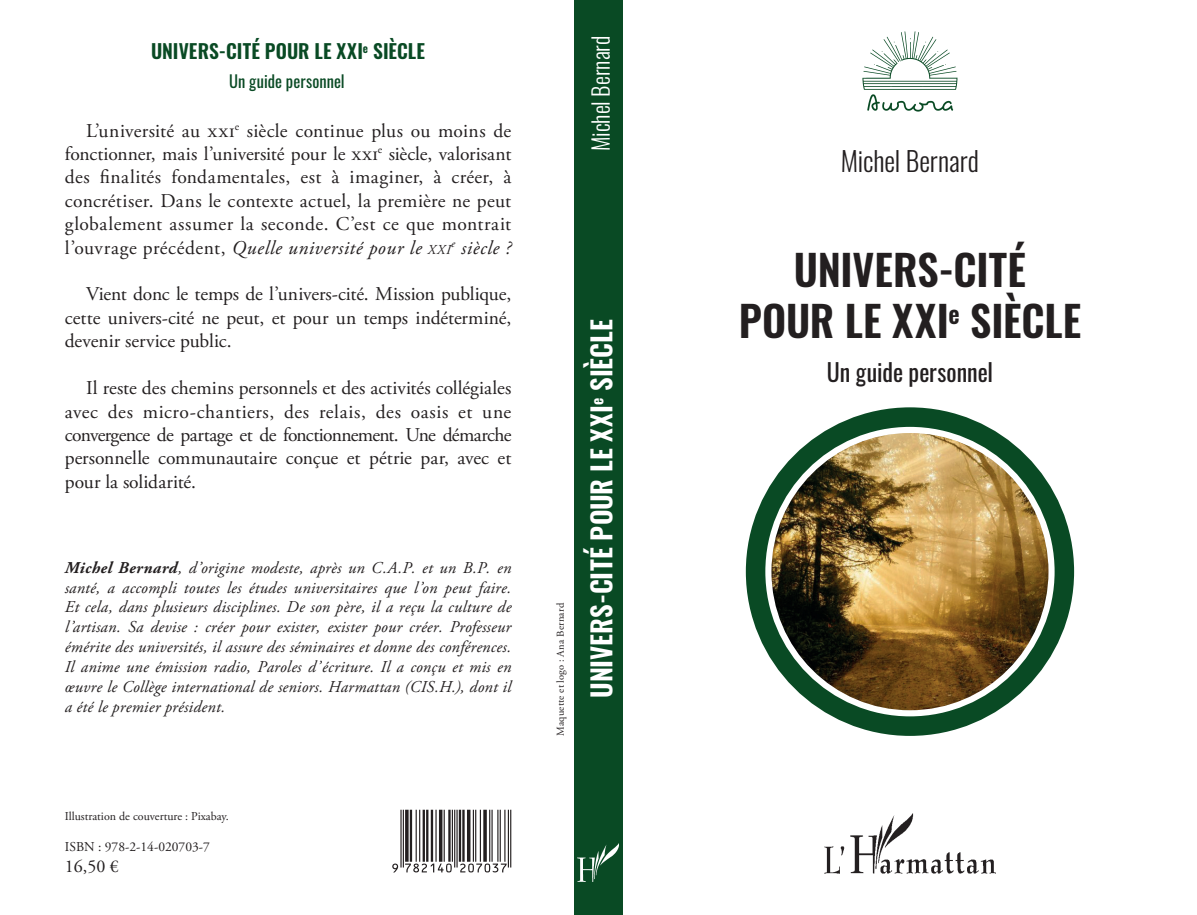
<style>
.page{position:relative;width:1197px;height:915px;background:#fff}
.page>*{position:absolute;margin:0;border:0;box-sizing:border-box;transform-origin:0 0}
.t1{font:600 42px/50.4px "Oswald";color:#231f20;text-align:center}
.t2{font:600 27px "Oswald";letter-spacing:.005em;color:#fff}
.t3{font:300 27px "Oswald";letter-spacing:-.005em;color:#231f20}
.t4{font:24px "Oswald";letter-spacing:-.005em;color:#231f20}
.t5{font:300 22.5px "Oswald";letter-spacing:-.005em;color:#fff}
.t6{font:19.5px/23.4px "Adobe Garamond Pro";letter-spacing:.005em;color:#231f20;text-align:justify}
.t7{font:600 19.5px "Oswald";letter-spacing:.005em;color:#094a24}
.t8{font:18px "Adobe Garamond Pro";color:#231f20}
.t9{font:italic 16.5px/19.8px "Adobe Garamond Pro";letter-spacing:.015em;color:#231f20;text-align:justify}
.t10{font:16.5px "Oswald";color:#094a24}
.t11{font:13.5px "Adobe Garamond Pro";color:#231f20}
.t12{font:12px "Adobe Garamond Pro";color:#231f20}
.t13{font:10.5px "Adobe Garamond Pro";letter-spacing:.02em;color:#231f20}
.s1{font-style:italic}
.s2{font-style:italic;font-size:13.65px}
.s3{font-weight:700}
</style>
<div class="page">
<div style="left:574px;top:0;width:49px;height:914px;background:#094a24"></div>
<img style="left:824px;top:813px;width:171px;height:60px">
<img style="left:578px;top:843px;width:41px;height:38px">
<img style="left:862px;top:31px;width:96px;height:81px">
<hr style="left:510px;top:809px;width:1px;height:58px;background:#231f20">
<hr style="left:508px;top:809px;width:1px;height:58px;background:#231f20">
<hr style="left:504px;top:809px;width:1px;height:52px;background:#231f20">
<hr style="left:500px;top:809px;width:1px;height:52px;background:#231f20">
<hr style="left:497px;top:809px;width:1px;height:52px;background:#231f20">
<hr style="left:491px;top:809px;width:2px;height:52px;background:#231f20">
<hr style="left:489px;top:809px;width:1px;height:52px;background:#231f20">
<svg style="left:483px;top:809px;width:4px;height:52px"></svg>
<hr style="left:480px;top:809px;width:1px;height:52px;background:#231f20">
<hr style="left:475px;top:809px;width:1px;height:52px;background:#231f20">
<hr style="left:473px;top:809px;width:1px;height:52px;background:#231f20">
<hr style="left:467px;top:809px;width:3px;height:52px;background:#231f20">
<hr style="left:462px;top:809px;width:3px;height:52px;background:#231f20">
<hr style="left:459px;top:809px;width:2px;height:52px;background:#231f20">
<hr style="left:456px;top:809px;width:2px;height:58px;background:#231f20">
<hr style="left:454px;top:809px;width:1px;height:58px;background:#231f20">
<hr style="left:452px;top:809px;width:1px;height:52px;background:#231f20">
<hr style="left:448px;top:809px;width:3px;height:52px;background:#231f20">
<hr style="left:444px;top:809px;width:1px;height:52px;background:#231f20">
<hr style="left:439px;top:809px;width:3px;height:52px;background:#231f20">
<hr style="left:435px;top:809px;width:2px;height:52px;background:#231f20">
<hr style="left:431px;top:809px;width:2px;height:52px;background:#231f20">
<hr style="left:426px;top:809px;width:2px;height:52px;background:#231f20">
<hr style="left:423px;top:809px;width:2px;height:52px;background:#231f20">
<hr style="left:419px;top:809px;width:1px;height:52px;background:#231f20">
<hr style="left:416px;top:809px;width:1px;height:52px;background:#231f20">
<hr style="left:410px;top:809px;width:2px;height:52px;background:#231f20">
<svg style="left:405px;top:809px;width:4px;height:52px"></svg>
<hr style="left:403px;top:809px;width:1px;height:58px;background:#231f20">
<hr style="left:400px;top:809px;width:2px;height:58px;background:#231f20">
<svg style="left:392px;top:863px;width:115px;height:9px"></svg>
<div style="left:746px;top:407px;width:328px;height:328px;border:20px solid #094a24;border-radius:50%"></div>
<img style="left:771px;top:433px;width:277px;height:277px;border-radius:138px">
<p class="t7" style="left:151px;top:34px;width:275px">UNIVERS-CITÉ POUR LE XXI<sup>e</sup> SIÈCLE</p>
<p class="t10" style="left:229px;top:67px;width:117px">Un guide personnel</p>
<p class="t6" style="left:65px;top:119px;width:448px;text-indent:21px">L’université au xxi<sup>e</sup> siècle continue plus ou moins de fonctionner, mais l’université pour le xxi<sup>e</sup> siècle, valorisant des finalités fondamentales, est à imaginer, à créer, à concrétiser. Dans le contexte actuel, la première ne peut globalement assumer la seconde. C’est ce que montrait l’ouvrage précédent, <span class="s1">Quelle université pour le</span> <span class="s2">xxi</span><sup>e</sup> <span class="s1">siècle ?</span></p>
<p class="t6" style="left:65px;top:283px;width:448px;text-indent:21px">Vient donc le temps de l’univers-cité. Mission publique, cette univers-cité ne peut, et pour un temps indéterminé, devenir service public.</p>
<p class="t6" style="left:65px;top:377px;width:448px;text-indent:21px">Il reste des chemins personnels et des activités collégiales avec des micro-chantiers, des relais, des oasis et une convergence de partage et de fonctionnement. Une démarche personnelle communautaire conçue et pétrie par, avec et pour la solidarité.</p>
<p class="t9" style="left:65px;top:558px;width:448px"><span class="s3">Michel Bernard</span>, d’origine modeste, après un C.A.P. et un B.P. en santé, a accompli toutes les études universitaires que l’on peut faire.<br>Et cela, dans plusieurs disciplines. De son père, il a reçu la culture de l’artisan. Sa devise : créer pour exister, exister pour créer. Professeur émérite des universités, il assure des séminaires et donne des conférences.<br>Il anime une émission radio, Paroles d’écriture. Il a conçu et mis en œuvre le Collège international de seniors. Harmattan (CIS.H.), dont il a été le premier président.</p>
<p class="t12" style="left:65px;top:808px;width:166px">Illustration de couverture : Pixabay.</p>
<p class="t11" style="left:65px;top:838px;width:147px">ISBN : 978-2-14-020703-7</p>
<p class="t8" style="left:65px;top:855px;width:55px">16,50 €</p>
<p class="t5" style="left:581px;top:151px;width:117px;rotate:-90deg">Michel Bernard</p>
<p class="t13" style="left:554px;top:735px;width:134px;rotate:-90deg">Maquette et logo : Ana Bernard</p>
<h2 class="t2" style="left:577px;top:697px;width:380px;rotate:-90deg">UNIVERS-CITÉ POUR LE XXI<sup>e</sup> SIÈCLE</h2>
<h2 class="t3" style="left:841px;top:137px;width:140px">Michel Bernard</h2>
<h1 class="t1" style="left:739px;top:240px;width:344px">UNIVERS-CITÉ<br>POUR LE XXI<sup>e</sup> SIÈCLE</h1>
<p class="t4" style="left:827px;top:350px;width:168px">Un guide personnel</p>
</div>
